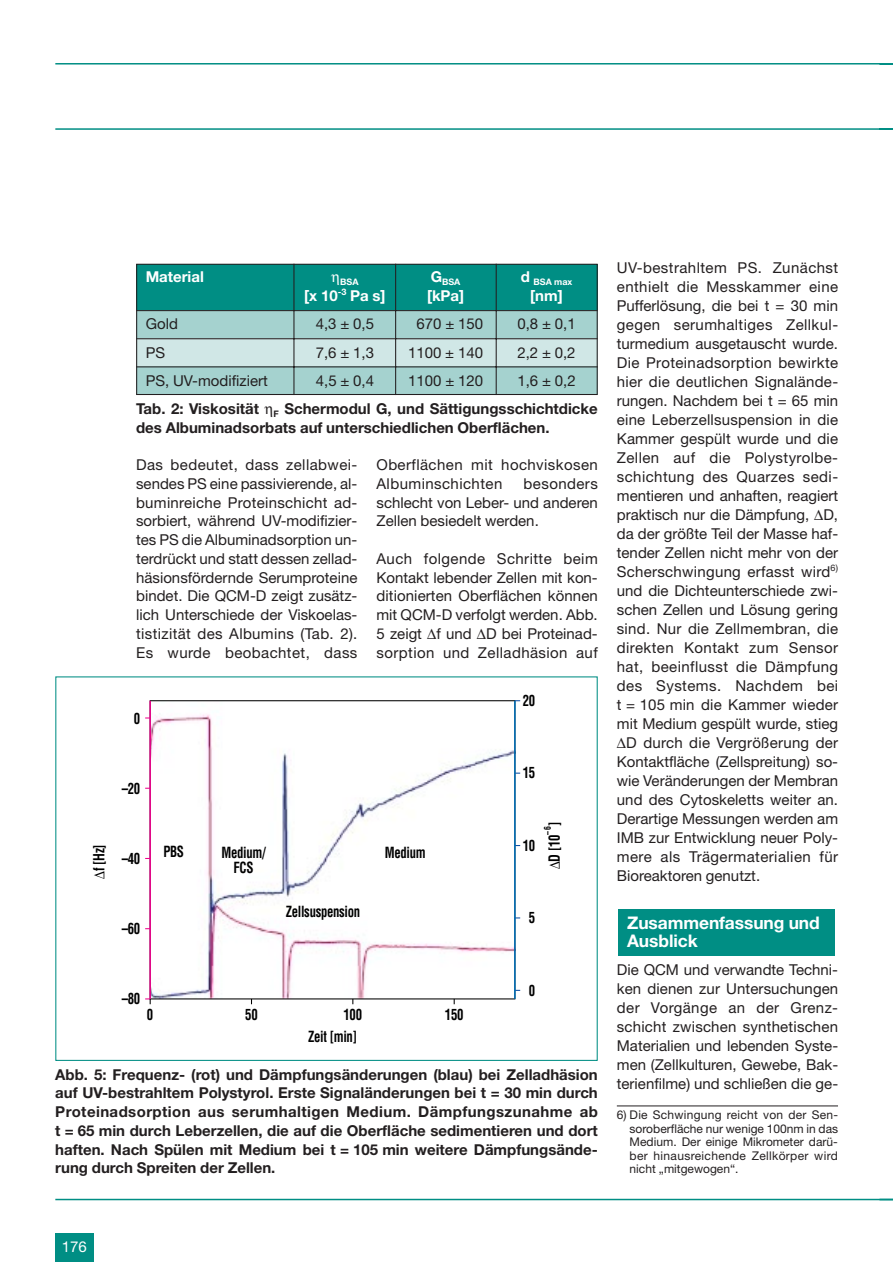
<style>
.page{position:relative;width:893px;height:1262px;background:#fff}
.page>*{position:absolute;margin:0;border:0;box-sizing:border-box;transform-origin:0 0}
.t1{font:700 17.4px/18.8px "Helvetica Neue";letter-spacing:-.005em;color:#fff}
.t2{font:15px/18.9px "Helvetica Neue";color:#231f20;text-align:justify}
.t3{font:700 15px/18.8px "Helvetica Neue";color:#231f20}
.t4{font:700 condensed 15px/15px "Helvetica";letter-spacing:-.025em;color:#000;text-align:center;scale:.85 1}
.t5{font:15px/18.8px "Helvetica Neue";letter-spacing:.03em;color:#231f20}
.t6{font:700 15px "Helvetica Neue";color:#fff}
.t7{font:15px "Helvetica Neue";color:#fff}
.t8{font:12px/13.5px "Helvetica Neue";letter-spacing:.025em;color:#231f20;text-align:justify}
.t9{font:700 9px "Helvetica Neue";color:#fff}
.t10{font:700 condensed 9px "Helvetica";color:#000;scale:.85 1}
.s1{font-weight:400}
</style>
<div class="page">
<div style="left:618px;top:909px;width:217px;height:47px;background:#008e84"></div>
<hr style="left:55px;top:63px;width:837px;height:1px;background:#008e84">
<hr style="left:55px;top:128px;width:837px;height:2px;background:#008e84">
<hr style="left:55px;top:1198px;width:837px;height:2px;background:#008e84">
<div style="left:55px;top:1233px;width:39px;height:29px;background:#008e84"></div>
<div style="left:136px;top:264px;width:461px;height:46px;background:#008e84"></div>
<div style="left:136px;top:310px;width:461px;height:85px;background:#a5d2cf"></div>
<div style="left:136px;top:339px;width:461px;height:27px;background:#d0e7e6"></div>
<div style="left:136px;top:264px;width:461px;height:131px;border:1px solid #231f20"></div>
<hr style="left:293px;top:264px;width:1px;height:131px;background:#231f20">
<hr style="left:395px;top:264px;width:1px;height:131px;background:#231f20">
<hr style="left:495px;top:264px;width:1px;height:131px;background:#231f20">
<hr style="left:136px;top:310px;width:461px;height:1px;background:#231f20">
<hr style="left:136px;top:338px;width:461px;height:1px;background:#231f20">
<hr style="left:136px;top:366px;width:461px;height:1px;background:#231f20">
<img style="left:152px;top:714px;width:361px;height:283px">
<svg style="left:145px;top:998px;width:6px;height:6px"></svg>
<hr style="left:149px;top:700px;width:2px;height:299px;background:#ed028c">
<hr style="left:514px;top:700px;width:1px;height:299px;background:#0072bc">
<hr style="left:616px;top:1105px;width:222px;height:1px;background:#231f20">
<p class="t6" style="left:146px;top:272px;width:60px">Material</p>
<p class="t9" style="left:340px;top:279px;width:20px">BSA</p>
<p class="t9" style="left:431px;top:279px;width:31px"><sup>G</sup>BSA</p>
<p class="t9" style="left:520px;top:279px;width:53px"><sup>d</sup> BSA max</p>
<p class="t6" style="left:304px;top:290px;width:83px">[x 10<sup>-3</sup> Pa s]</p>
<p class="t6" style="left:427px;top:290px;width:39px">[kPa]</p>
<p class="t6" style="left:530px;top:290px;width:34px">[nm]</p>
<p class="t2" style="left:146px;top:316px;width:34px">Gold</p>
<p class="t2" style="left:316px;top:316px;width:60px">4,3 ± 0,5</p>
<p class="t2" style="left:416px;top:316px;width:68px">670 ± 150</p>
<p class="t2" style="left:517px;top:316px;width:60px">0,8 ± 0,1</p>
<p class="t2" style="left:146px;top:344px;width:21px">PS</p>
<p class="t2" style="left:316px;top:344px;width:60px">7,6 ± 1,3</p>
<p class="t2" style="left:408px;top:344px;width:76px">1100 ± 140</p>
<p class="t2" style="left:517px;top:344px;width:60px">2,2 ± 0,2</p>
<p class="t2" style="left:146px;top:372px;width:124px">PS, UV-modifiziert</p>
<p class="t2" style="left:316px;top:372px;width:60px">4,5 ± 0,4</p>
<p class="t2" style="left:408px;top:372px;width:76px">1100 ± 120</p>
<p class="t3" style="left:136px;top:367px;width:463px;line-height:28.2px;text-indent:381px"><span class="s1">1,6 ± 0,2<br></span>Tab. 2: Viskosität <sub>F</sub> Schermodul G, und Sättigungsschichtdicke</p>
<p class="t3" style="left:136px;top:419px;width:415px">des Albuminadsorbats auf unterschiedlichen Oberflächen.</p>
<p class="t2" style="left:136px;top:457px;width:223px">Das bedeutet, dass zellabwei&shy;sendes PS eine passivierende, al&shy;buminreiche Proteinschicht ad&shy;sorbiert, während UV-modifizier&shy;tes PS die Albuminadsorption un&shy;terdrückt und statt dessen zellad&shy;häsionsfördernde Serumproteine bindet. Die QCM-D zeigt zusätz&shy;lich Unterschiede der Viskoelas&shy;tistizität des Albumins (Tab. 2).<br>Es wurde beobachtet, dass</p>
<p class="t5" style="left:376px;top:457px;width:223px">Oberflächen mit hochviskosen<br>Albuminschichten</p>
<p class="t2" style="left:376px;top:475px;width:223px;text-indent:147px">besonders schlecht von Leber- und anderen Zellen besiedelt werden.</p>
<p class="t2" style="left:376px;top:550px;width:223px">Auch folgende Schritte beim Kontakt lebender Zellen mit kon&shy;ditionierten Oberflächen können mit QCM-D verfolgt werden. Abb.<br>5 zeigt ∆f und ∆D bei Proteinad&shy;sorption und Zelladhäsion auf</p>
<p class="t4" style="left:134px;top:712px;width:9px">0</p>
<p class="t4" style="left:122px;top:782px;width:23px">–20</p>
<p class="t4" style="left:93px;top:878px;width:42px;rotate:-90deg">∆f [Hz]</p>
<p class="t4" style="left:122px;top:852px;width:23px">–40</p>
<p class="t4" style="left:122px;top:922px;width:23px">–60</p>
<p class="t4" style="left:163px;top:845px;width:26px">PBS</p>
<p class="t4" style="left:221px;top:846px;width:53px">Medium/<br>FCS</p>
<p class="t4" style="left:385px;top:846px;width:50px">Medium</p>
<p class="t4" style="left:286px;top:905px;width:89px">Zellsuspension</p>
<p class="t4" style="left:122px;top:992px;width:23px">–80</p>
<p class="t4" style="left:147px;top:1008px;width:9px">0</p>
<p class="t4" style="left:245px;top:1008px;width:16px">50</p>
<p class="t4" style="left:343px;top:1008px;width:23px">100</p>
<p class="t4" style="left:445px;top:1008px;width:23px">150</p>
<p class="t4" style="left:308px;top:1029px;width:59px">Zeit [min]</p>
<p class="t4" style="left:522px;top:694px;width:16px">20</p>
<p class="t4" style="left:522px;top:766px;width:16px">15</p>
<p class="t4" style="left:548px;top:826px;width:6px;rotate:-90deg">]</p>
<p class="t10" style="left:544px;top:834px;width:12px;rotate:-90deg">–6</p>
<p class="t4" style="left:522px;top:839px;width:16px">10</p>
<p class="t4" style="left:548px;top:869px;width:42px;rotate:-90deg">∆D [10</p>
<p class="t4" style="left:528px;top:911px;width:9px">5</p>
<p class="t4" style="left:528px;top:983px;width:9px">0</p>
<p class="t3" style="left:55px;top:1066px;width:544px;text-align:justify">Abb. 5: Frequenz- (rot) und Dämpfungsänderungen (blau) bei Zelladhäsion auf UV-bestrahltem Polystyrol. Erste Signaländerungen bei t = 30 min durch Proteinadsorption aus serumhaltigen Medium. Dämpfungszunahme ab t = 65 min durch Leberzellen, die auf die Oberfläche sedimentieren und dort haften. Nach Spülen mit Medium bei t = 105 min weitere Dämpfungsände&shy;rung durch Spreiten der Zellen.</p>
<p class="t2" style="left:617px;top:260px;width:223px">UV-bestrahltem PS. Zunächst enthielt die Messkammer eine Pufferlösung, die bei t = 30 min gegen serumhaltiges Zellkul&shy;turmedium ausgetauscht wurde.<br>Die Proteinadsorption bewirkte hier die deutlichen Signalände&shy;rungen. Nachdem bei t = 65 min eine Leberzellsuspension in die Kammer gespült wurde und die Zellen auf die Polystyrolbe&shy;schichtung des Quarzes sedi&shy;mentieren und anhaften, reagiert praktisch nur die Dämpfung, ∆D, da der größte Teil der Masse haf&shy;tender Zellen nicht mehr von der Scherschwingung erfasst wird<sup>6) </sup>und die Dichteunterschiede zwi&shy;schen Zellen und Lösung gering sind. Nur die Zellmembran, die direkten Kontakt zum Sensor hat, beeinflusst die Dämpfung des Systems. Nachdem bei t = 105 min die Kammer wieder mit Medium gespült wurde, stieg ∆D durch die Vergrößerung der Kontaktfläche (Zellspreitung) so&shy;wie Veränderungen der Membran und des Cytoskeletts weiter an.<br>Derartige Messungen werden am IMB zur Entwicklung neuer Poly&shy;mere als Trägermaterialien für Bioreaktoren genutzt.</p>
<p class="t1" style="left:627px;top:914px;width:194px">Zusammenfassung und<br>Ausblick</p>
<p class="t2" style="left:617px;top:961px;width:223px">Die QCM und verwandte Techni&shy;ken dienen zur Untersuchungen der Vorgänge an der Grenz&shy;schicht zwischen synthetischen Materialien und lebenden Syste&shy;men (Zellkulturen, Gewebe, Bak&shy;terienfilme) und schließen die ge-</p>
<p class="t8" style="left:629px;top:1109px;width:210px;text-indent:-13px">6) Die Schwingung reicht von der Sen&shy;soroberfläche nur wenige 100nm in das Medium. Der einige Mikrometer darü&shy;ber hinausreichende Zellkörper wird nicht „mitgewogen“.</p>
<p class="t7" style="left:62px;top:1241px;width:27px">176</p>
</div>
